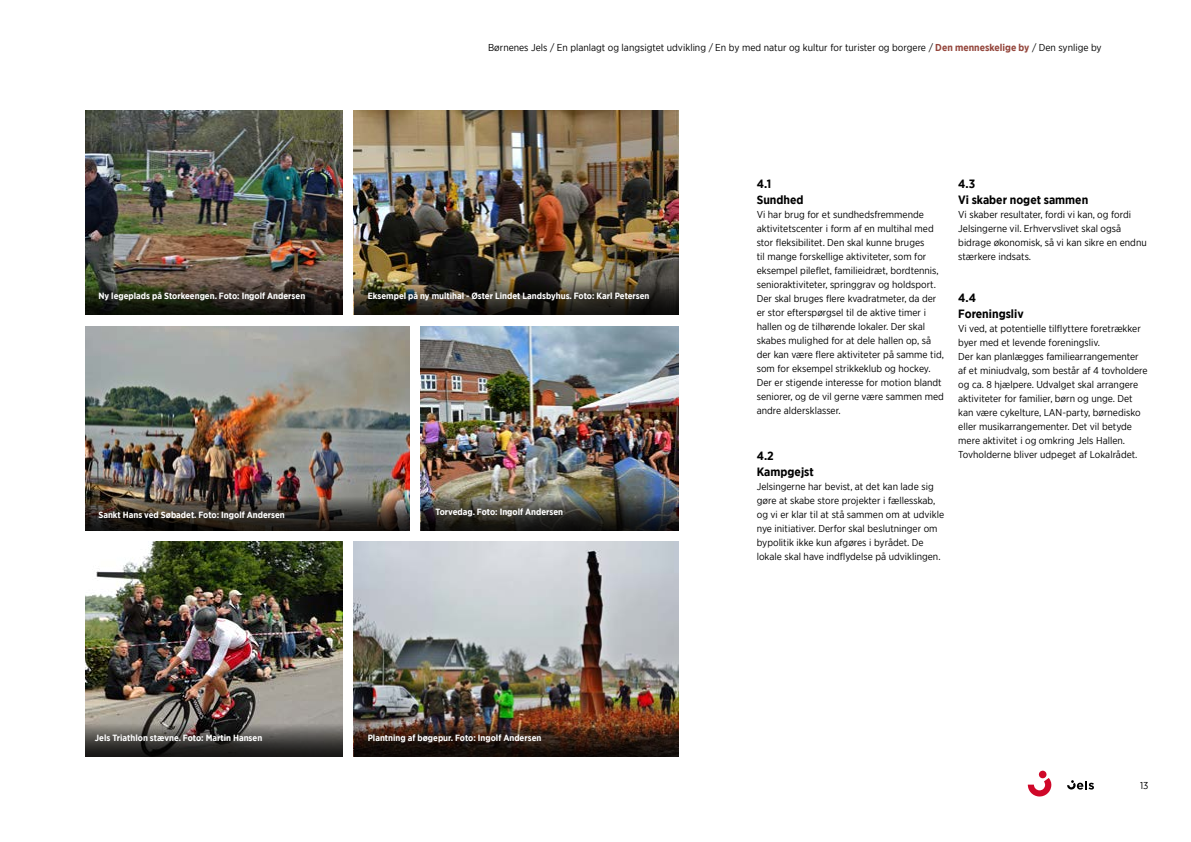
<style>
.page{position:relative;width:1191px;height:842px;background:#fff}
.page>*{position:absolute;margin:0;border:0;box-sizing:border-box;transform-origin:0 0}
.t1{font:700 12px/16px "Gotham Narrow";color:#000}
.t2{font:10px/14px "Gotham Narrow";color:#000}
.t3{font:700 9px "Gotham Narrow";color:#fff}
.s1{font-weight:700;color:#94463c}
</style>
<div class="page">
<svg style="left:1067px;top:780px;width:27px;height:10px"></svg>
<svg style="left:1027px;top:771px;width:24px;height:25px"></svg>
<img style="left:354px;top:111px;width:324px;height:170px">
<img style="left:354px;top:281px;width:324px;height:34px">
<img style="left:85px;top:111px;width:257px;height:170px">
<svg style="left:85px;top:281px;width:257px;height:34px;background:#2b291e"></svg>
<img style="left:85px;top:326px;width:324px;height:170px">
<img style="left:85px;top:496px;width:324px;height:34px">
<img style="left:421px;top:326px;width:257px;height:170px">
<img style="left:421px;top:496px;width:257px;height:34px">
<img style="left:354px;top:541px;width:324px;height:182px">
<img style="left:354px;top:723px;width:324px;height:34px">
<img style="left:85px;top:541px;width:257px;height:182px">
<svg style="left:85px;top:723px;width:257px;height:34px;background:#454240"></svg>
<p class="t2" style="left:488px;top:40px;width:615px">Børnenes Jels / En planlagt og langsigtet udvikling / En by med natur og kultur for turister og borgere / <span class="s1">Den menneskelige by</span> / Den synlige by</p>
<p class="t3" style="left:98px;top:290px;width:208px">Ny legeplads på Storkeengen. Foto: Ingolf Andersen</p>
<p class="t3" style="left:368px;top:290px;width:283px">Eksempel på ny multihal - Øster Lindet Landsbyhus. Foto: Karl Petersen</p>
<p class="t3" style="left:98px;top:509px;width:188px">Sankt Hans ved Søbadet. Foto: Ingolf Andersen</p>
<p class="t3" style="left:435px;top:506px;width:129px">Torvedag. Foto: Ingolf Andersen</p>
<p class="t3" style="left:95px;top:732px;width:169px">Jels Triathlon stævne. Foto: Martin Hansen</p>
<p class="t3" style="left:368px;top:732px;width:175px">Plantning af bøgepur. Foto: Ingolf Andersen</p>
<p class="t1" style="left:756px;top:176px;width:48px">4.1<br>Sundhed</p>
<p class="t2" style="left:756px;top:207px;width:189px">Vi har brug for et sundhedsfremmende aktivitetscenter i form af en multihal med stor fleksibilitet. Den skal kunne bruges<br>til mange forskellige aktiviteter, som for eksempel pileflet, familieidræt, bordtennis, senioraktiviteter, springgrav og holdsport.<br>Der skal bruges flere kvadratmeter, da der er stor efterspørgsel til de aktive timer i hallen og de tilhørende lokaler. Der skal skabes mulighed for at dele hallen op, så der kan være flere aktiviteter på samme tid, som for eksempel strikkeklub og hockey.<br>Der er stigende interesse for motion blandt seniorer, og de vil gerne være sammen med andre aldersklasser.</p>
<p class="t1" style="left:756px;top:448px;width:58px">4.2<br>Kampgejst</p>
<p class="t2" style="left:756px;top:480px;width:189px">Jelsingerne har bevist, at det kan lade sig gøre at skabe store projekter i fællesskab, og vi er klar til at stå sammen om at udvikle nye initiativer. Derfor skal beslutninger om bypolitik ikke kun afgøres i byrådet. De lokale skal have indflydelse på udviklingen.</p>
<p class="t1" style="left:958px;top:176px;width:131px">4.3<br>Vi skaber noget sammen</p>
<p class="t2" style="left:958px;top:207px;width:190px">Vi skaber resultater, fordi vi kan, og fordi Jelsingerne vil. Erhvervslivet skal også bidrage økonomisk, så vi kan sikre en endnu stærkere indsats.</p>
<p class="t1" style="left:958px;top:289px;width:67px">4.4<br>Foreningsliv</p>
<p class="t2" style="left:958px;top:321px;width:191px">Vi ved, at potentielle tilflyttere foretrækker byer med et levende foreningsliv.<br>Der kan planlægges familiearrangementer af et miniudvalg, som består af 4 tovholdere og ca. 8 hjælpere. Udvalget skal arrangere aktiviteter for familier, børn og unge. Det kan være cykelture, LAN-party, børnedisko eller musikarrangementer. Det vil betyde mere aktivitet i og omkring Jels Hallen.<br>Tovholderne bliver udpeget af Lokalrådet.</p>
<p class="t2" style="left:1140px;top:778px;width:10px">13</p>
</div>
